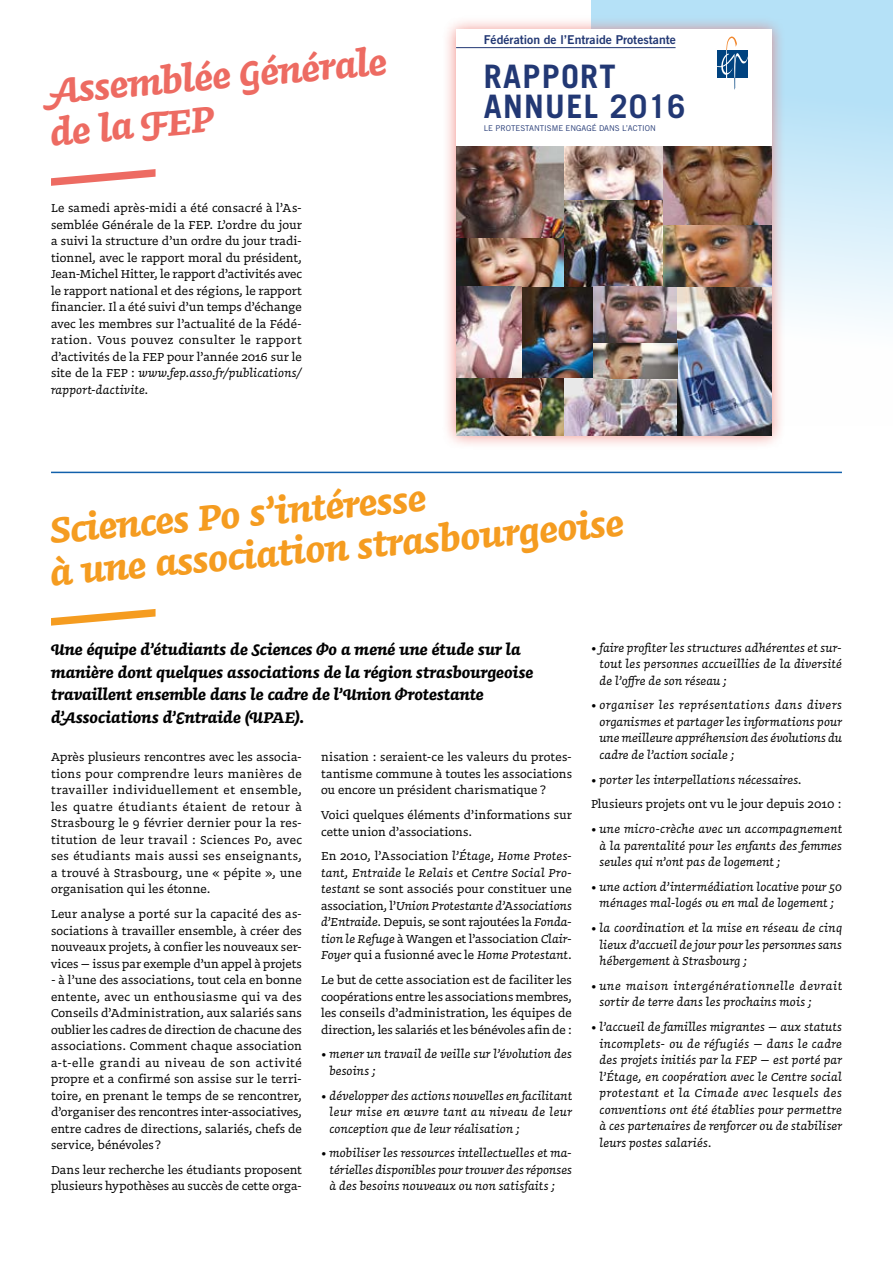
<style>
.page{position:relative;width:893px;height:1263px;background:#fff}
.page>*{position:absolute;margin:0;border:0;box-sizing:border-box;transform-origin:0 0}
.t1{font:italic 700 42px/42px "Doko";color:#f59c20}
.t2{font:italic 700 42px/42px "Doko";color:#ed6b62}
.t3{font:700 32.4px/29.7px "Trade Gothic";letter-spacing:.04em;color:#223874}
.t4{font:italic 700 18px/22.5px "Doko";letter-spacing:.01em;color:#000}
.t5{font:13.5px/16.5px "Doko";letter-spacing:.005em;color:#000;text-align:justify}
.t6{font:italic 13.5px/16.5px "Doko";letter-spacing:.02em;color:#000;text-align:justify}
.t7{font:italic 13.5px/16.5px "Doko";letter-spacing:.04em;color:#000}
.t8{font:12.15px "Trade Gothic Bold Two";color:#223874}
.t9{font:7.95px "Trade Gothic";color:#223874}
.s1{font-style:italic}
.s2{font-style:normal}
</style>
<div class="page">
<div style="left:591px;top:0;width:302px;height:425px;background:linear-gradient(to bottom,#a7dbf6,#fff)"></div>
<div style="left:442px;top:15px;width:344px;height:435px;background:#ed6b62;opacity:.75"></div>
<div style="left:456px;top:30px;width:316px;height:405px;background:#fff"></div>
<img style="left:522px;top:287px;width:72px;height:92px">
<img style="left:456px;top:146px;width:109px;height:93px">
<img style="left:456px;top:239px;width:109px;height:48px">
<img style="left:565px;top:146px;width:98px;height:54px">
<img style="left:565px;top:200px;width:98px;height:87px">
<img style="left:456px;top:287px;width:66px;height:92px">
<img style="left:456px;top:379px;width:109px;height:56px">
<img style="left:594px;top:287px;width:83px;height:56px">
<img style="left:565px;top:379px;width:112px;height:56px">
<img style="left:677px;top:287px;width:95px;height:148px">
<img style="left:663px;top:146px;width:109px;height:79px">
<img style="left:663px;top:225px;width:109px;height:62px">
<svg style="left:717px;top:36px;width:31px;height:54px"></svg>
<hr style="left:456px;top:47px;width:220px;height:1px;background:#223874">
<img style="left:594px;top:343px;width:83px;height:36px">
<svg style="left:51px;top:169px;width:105px;height:17px"></svg>
<svg style="left:51px;top:609px;width:105px;height:17px"></svg>
<hr style="left:51px;top:472px;width:791px;height:1px;background:#1160ab">
<h1 class="t2" style="left:44px;top:70px;width:343px;rotate:-5deg">Assemblée Générale de la FEP</h1>
<p class="t5" style="left:51px;top:199px;width:252px">Le samedi après-midi a été consacré à l’As&shy;semblée Générale de la FEP. L’ordre du jour a suivi la structure d’un ordre du jour tradi&shy;tionnel, avec le rapport moral du président, Jean-Michel Hitter, le rapport d’activités avec le rapport national et des régions, le rapport financier. Il a été suivi d’un temps d’échange avec les membres sur l’actualité de la Fédé&shy;ration. Vous pouvez consulter le rapport d’activités de la FEP pour l’année 2016 sur le site de la FEP : <span class="s1">www.fep.asso.fr/publications/ rapport-dactivite.</span></p>
<p class="t8" style="left:484px;top:32px;width:194px">Fédération de l’Entraide Protestante</p>
<h2 class="t3" style="left:484px;top:62px;width:203px">RAPPORT<br>ANNUEL 2016</h2>
<p class="t9" style="left:484px;top:123px;width:173px">LE PROTESTANTISME ENGAGÉ DANS L’ACTION</p>
<h1 class="t1" style="left:44px;top:510px;width:577px;rotate:-5deg">Sciences Po s’intéresse<br>à une association strasbourgeoise</h1>
<h3 class="t4" style="left:51px;top:638px;width:484px">Une équipe d’étudiants de Sciences Po a mené une étude sur la manière dont quelques associations de la région strasbourgeoise travaillent ensemble dans le cadre de l’Union Protestante d’Associations d’Entraide (UPAE).</h3>
<p class="t5" style="left:51px;top:749px;width:252px">Après plusieurs rencontres avec les associa&shy;tions pour comprendre leurs manières de travailler individuellement et ensemble, les quatre étudiants étaient de retour à Strasbourg le 9 février dernier pour la res&shy;titution de leur travail : Sciences Po, avec ses étudiants mais aussi ses enseignants, a trouvé à Strasbourg, une « pépite », une organisation qui les étonne.</p>
<p class="t5" style="left:51px;top:905px;width:252px">Leur analyse a porté sur la capacité des as&shy;sociations à travailler ensemble, à créer des nouveaux projets, à confier les nouveaux ser&shy;vices – issus par exemple d’un appel à projets</p>
<p class="t5" style="left:51px;top:971px;width:252px">- à l’une des associations, tout cela en bonne entente, avec un enthousiasme qui va des Conseils d’Administration, aux salariés sans oublier les cadres de direction de chacune des associations. Comment chaque association a-t-elle grandi au niveau de son activité propre et a confirmé son assise sur le terri&shy;toire, en prenant le temps de se rencontrer, d’organiser des rencontres inter-associatives, entre cadres de directions, salariés, chefs de service, bénévoles?</p>
<p class="t5" style="left:51px;top:1161px;width:252px">Dans leur recherche les étudiants proposent plusieurs hypothèses au succès de cette orga-</p>
<p class="t5" style="left:321px;top:749px;width:252px">nisation : seraient-ce les valeurs du protes&shy;tantisme commune à toutes les associations ou encore un président charismatique ?</p>
<p class="t5" style="left:321px;top:806px;width:252px">Voici quelques éléments d’informations sur cette union d’associations.</p>
<p class="t6" style="left:321px;top:848px;width:252px"><span class="s2">En 2010, l’Association</span> l’Étage<span class="s2">,</span> Home Protes&shy;tant<span class="s2">,</span> Entraide le Relais <span class="s2">et</span> Centre Social Pro&shy;testant <span class="s2">se sont associés pour constituer une association, l’</span>Union Protestante d’Associations d’Entraide<span class="s2">. Depuis, se sont rajoutées la</span> Fonda&shy;tion le Refuge <span class="s2">à Wangen et l’association</span> Clair-Foyer <span class="s2">qui a fusionné avec le</span> Home Protestant<span class="s2">.</span></p>
<p class="t5" style="left:321px;top:971px;width:252px">Le but de cette association est de faciliter les coopérations entre les associations membres, les conseils d’administration, les équipes de direction, les salariés et les bénévoles afin de :</p>
<p class="t6" style="left:330px;top:1046px;width:244px;text-indent:-9px">• mener un travail de veille sur l’évolution des besoins ;</p>
<p class="t6" style="left:330px;top:1087px;width:244px;text-indent:-9px">• développer des actions nouvelles en facilitant leur mise en œuvre tant au niveau de leur conception que de leur réalisation ;</p>
<p class="t6" style="left:330px;top:1145px;width:244px;text-indent:-9px">• mobiliser les ressources intellectuelles et ma&shy;térielles disponibles pour trouver des réponses à des besoins nouveaux ou non satisfaits ;</p>
<p class="t6" style="left:600px;top:639px;width:244px;text-indent:-9px">• faire profiter les structures adhérentes et sur&shy;tout les personnes accueillies de la diversité de l’offre de son réseau ;</p>
<p class="t6" style="left:600px;top:697px;width:244px;text-indent:-9px">• organiser les représentations dans divers organismes et partager les informations pour une meilleure appréhension des évolutions du cadre de l’action sociale ;</p>
<p class="t6" style="left:591px;top:771px;width:212px">• porter les interpellations nécessaires.</p>
<p class="t5" style="left:591px;top:796px;width:252px">Plusieurs projets ont vu le jour depuis 2010 :</p>
<p class="t6" style="left:600px;top:821px;width:244px;text-indent:-9px">• une micro-crèche avec un accompagnement à la parentalité pour les enfants des femmes seules qui n’ont pas de logement ;</p>
<p class="t6" style="left:591px;top:879px;width:252px;text-align:center">• une action d’intermédiation locative pour 50 ménages mal-logés ou en mal de logement ;</p>
<p class="t6" style="left:600px;top:920px;width:244px;text-indent:-9px">• la coordination et la mise en réseau de cinq lieux d’accueil de jour pour les personnes sans hébergement à Strasbourg ;</p>
<p class="t7" style="left:600px;top:977px;width:244px;text-indent:-9px">• une maison intergénérationnelle devrait sortir de terre dans les prochains mois ;</p>
<p class="t6" style="left:600px;top:1019px;width:244px;text-indent:-9px">• l’accueil de familles migrantes – aux statuts incomplets- ou de réfugiés – dans le cadre des projets initiés par la FEP – est porté par l’Étage, en coopération avec le Centre social protestant et la Cimade avec lesquels des conventions ont été établies pour permettre à ces partenaires de renforcer ou de stabiliser leurs postes salariés.</p>
</div>
